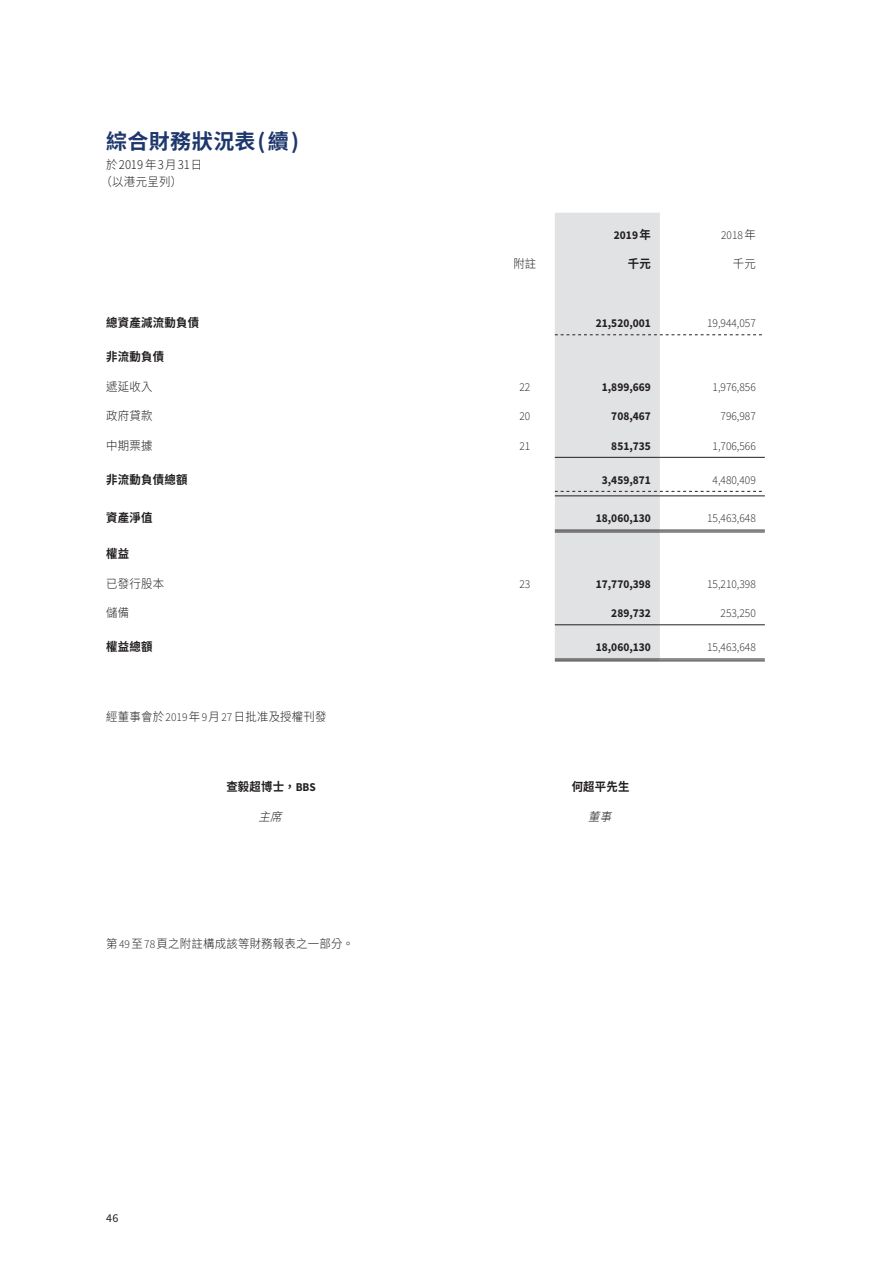
<style>
.page{position:relative;width:893px;height:1263px;background:#fff}
.page>*{position:absolute;margin:0;border:0;box-sizing:border-box;transform-origin:0 0}
.t1{font:700 21px "Noto Sans CJ Ktc";letter-spacing:.015em;color:#1d366c}
._01_Body_Text{font:300 12px "Source Sans Pro";color:#231f20;scale:.95 1}
._01_Body_Text-2{font:700 12px "Source Sans Pro";color:#231f20;scale:.95 1}
._01_Body_Text-3{font:300 12px "Noto Sans CJ Ktc";letter-spacing:.02em;color:#231f20;scale:.95 1}
._15_Table_Stub{font:700 12px "Noto Sans CJ Ktc";letter-spacing:.02em;color:#231f20;scale:.95 1}
._15_Table_Stub-2{font:300 12px "Noto Sans CJ Ktc";letter-spacing:.02em;color:#231f20;scale:.95 1}
._01_Body_Text-4{font:300 12px/16.5px "Noto Sans CJ Ktc";letter-spacing:.045em;color:#231f20;scale:.95 1}
._01_Body_Text-5{font:700 12px "Noto Sans CJ Ktc";letter-spacing:.02em;color:#231f20;scale:.95 1}
._01_Body_Text-6{font:italic 300 12px "Noto Sans CJ Ktc";color:#231f20;scale:.95 1}
.t2{font:12px "Source Sans Pro";color:#231f20}
.s1{font-family:"Noto Sans CJ Ktc"}
.s2{font-family:"Source Sans Pro"}
</style>
<div class="page">
<div style="left:555px;top:213px;width:105px;height:448px;background:#e1e2e4"></div>
<svg style="left:555px;top:334px;width:207px;height:1px"></svg>
<hr style="left:555px;top:457px;width:105px;height:1px;background:#231f20">
<hr style="left:660px;top:457px;width:105px;height:1px;background:#231f20">
<svg style="left:555px;top:491px;width:207px;height:1px"></svg>
<hr style="left:555px;top:495px;width:105px;height:1px;background:#231f20">
<hr style="left:660px;top:495px;width:105px;height:1px;background:#231f20">
<hr style="left:555px;top:530px;width:105px;height:1px;background:#231f20">
<hr style="left:555px;top:532px;width:105px;height:1px;background:#231f20">
<hr style="left:660px;top:530px;width:105px;height:1px;background:#231f20">
<hr style="left:660px;top:532px;width:105px;height:1px;background:#231f20">
<hr style="left:555px;top:624px;width:105px;height:1px;background:#231f20">
<hr style="left:660px;top:624px;width:105px;height:1px;background:#231f20">
<hr style="left:555px;top:659px;width:105px;height:1px;background:#231f20">
<hr style="left:555px;top:661px;width:105px;height:1px;background:#231f20">
<hr style="left:660px;top:659px;width:105px;height:1px;background:#231f20">
<hr style="left:660px;top:661px;width:105px;height:1px;background:#231f20">
<h1 class="t1" style="left:106px;top:130px;width:194px">綜合財務狀況表(續)</h1>
<p class="_01_Body_Text-4" style="left:101px;top:157px;width:108px;text-indent:6px">於2019年3月31日（以港元呈列）</p>
<p class="_01_Body_Text-2" style="left:614px;top:226px;width:40px">2019<span class="s1">年</span></p>
<p class="_01_Body_Text" style="left:721px;top:227px;width:38px">2018<span class="s1">年</span></p>
<p class="_01_Body_Text-3" style="left:513px;top:257px;width:26px">附註</p>
<p class="_01_Body_Text-5" style="left:628px;top:257px;width:26px">千元</p>
<p class="_01_Body_Text-3" style="left:733px;top:257px;width:26px">千元</p>
<p class="_15_Table_Stub" style="left:106px;top:316px;width:99px">總資產減流動負債</p>
<p class="_01_Body_Text-2" style="left:596px;top:315px;width:59px">21,520,001</p>
<p class="_01_Body_Text" style="left:707px;top:316px;width:53px">19,944,057</p>
<p class="_15_Table_Stub" style="left:106px;top:350px;width:62px">非流動負債</p>
<p class="_15_Table_Stub-2" style="left:106px;top:379px;width:50px">遞延收入</p>
<p class="_01_Body_Text" style="left:519px;top:379px;width:13px">22</p>
<p class="_01_Body_Text-2" style="left:602px;top:378px;width:53px">1,899,669</p>
<p class="_01_Body_Text" style="left:713px;top:379px;width:47px">1,976,856</p>
<p class="_15_Table_Stub-2" style="left:106px;top:409px;width:50px">政府貸款</p>
<p class="_01_Body_Text" style="left:519px;top:409px;width:13px">20</p>
<p class="_01_Body_Text-2" style="left:611px;top:408px;width:43px">708,467</p>
<p class="_01_Body_Text" style="left:721px;top:409px;width:39px">796,987</p>
<p class="_15_Table_Stub-2" style="left:106px;top:438px;width:50px">中期票據</p>
<p class="_01_Body_Text" style="left:519px;top:438px;width:13px">21</p>
<p class="_01_Body_Text-2" style="left:611px;top:437px;width:43px">851,735</p>
<p class="_01_Body_Text" style="left:713px;top:438px;width:47px">1,706,566</p>
<p class="_15_Table_Stub" style="left:106px;top:472px;width:87px">非流動負債總額</p>
<p class="_01_Body_Text-2" style="left:602px;top:471px;width:53px">3,459,871</p>
<p class="_01_Body_Text" style="left:713px;top:472px;width:47px">4,480,409</p>
<p class="_15_Table_Stub" style="left:106px;top:511px;width:50px">資產淨值</p>
<p class="_01_Body_Text-2" style="left:596px;top:510px;width:59px">18,060,130</p>
<p class="_01_Body_Text" style="left:707px;top:511px;width:53px">15,463,648</p>
<p class="_15_Table_Stub" style="left:106px;top:547px;width:26px">權益</p>
<p class="_15_Table_Stub-2" style="left:106px;top:576px;width:62px">已發行股本</p>
<p class="_01_Body_Text" style="left:519px;top:576px;width:13px">23</p>
<p class="_01_Body_Text-2" style="left:596px;top:575px;width:59px">17,770,398</p>
<p class="_01_Body_Text" style="left:707px;top:576px;width:53px">15,210,398</p>
<p class="_15_Table_Stub-2" style="left:106px;top:606px;width:26px">儲備</p>
<p class="_01_Body_Text-2" style="left:611px;top:605px;width:43px">289,732</p>
<p class="_01_Body_Text" style="left:721px;top:606px;width:39px">253,250</p>
<p class="_15_Table_Stub" style="left:106px;top:640px;width:50px">權益總額</p>
<p class="_01_Body_Text-2" style="left:596px;top:639px;width:59px">18,060,130</p>
<p class="_01_Body_Text" style="left:707px;top:640px;width:53px">15,463,648</p>
<p class="_01_Body_Text-3" style="left:106px;top:710px;width:233px">經董事會於<span class="s2">2019</span>年<span class="s2">9</span>月<span class="s2">27</span>日批准及授權刊發</p>
<p class="_01_Body_Text-5" style="left:226px;top:780px;width:96px">查毅超博士，<span class="s2">BBS</span></p>
<p class="_01_Body_Text-5" style="left:572px;top:780px;width:62px">何超平先生</p>
<p class="_01_Body_Text-6" style="left:259px;top:809px;width:33px">主席</p>
<p class="_01_Body_Text-6" style="left:588px;top:809px;width:33px">董事</p>
<p class="_01_Body_Text-3" style="left:106px;top:937px;width:262px">第<span class="s2">49</span>至<span class="s2">78</span>頁之附註構成該等財務報表之一部分。</p>
<p class="t2" style="left:106px;top:1210px;width:14px">46</p>
</div>
